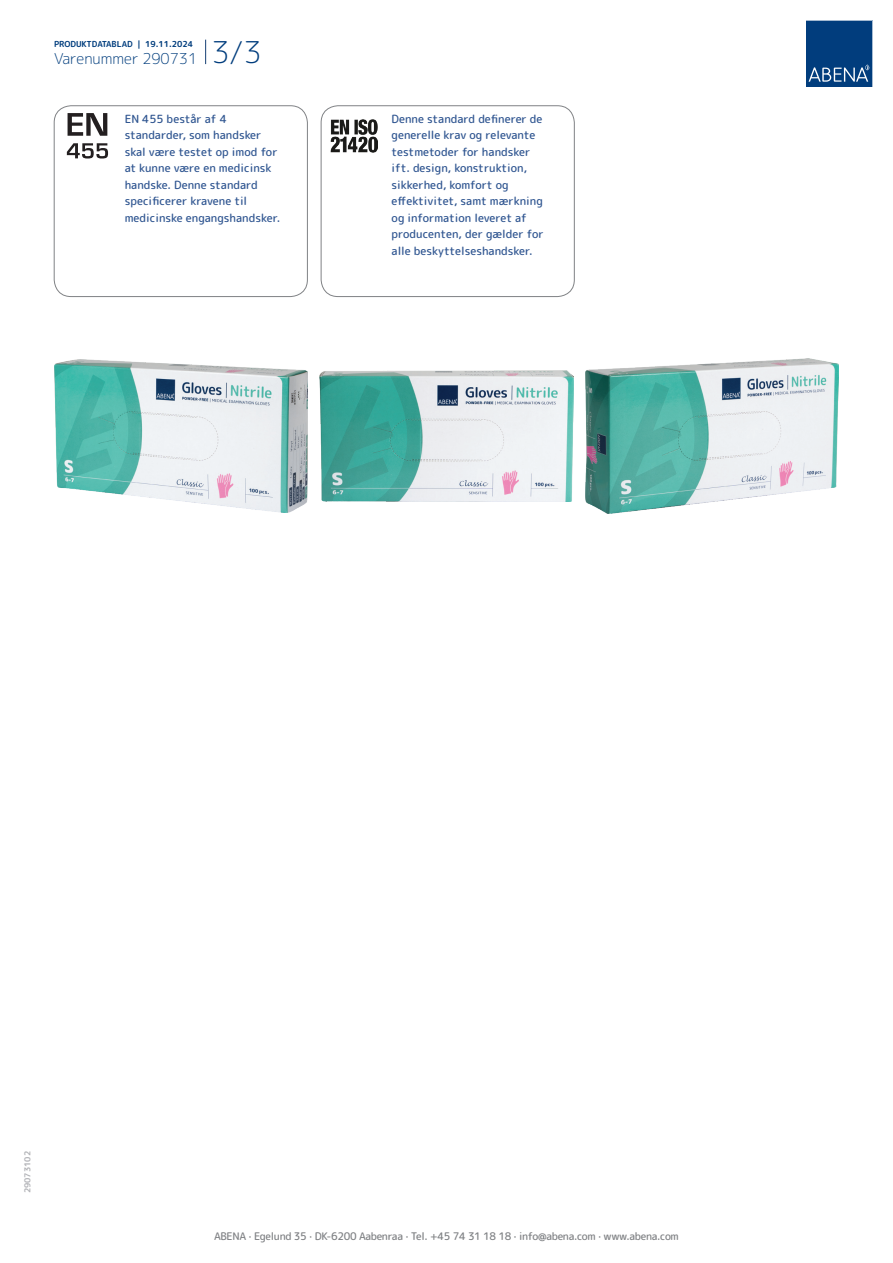
<style>
.page{position:relative;width:893px;height:1263px;background:#fff}
.page>*{position:absolute;margin:0;border:0;box-sizing:border-box;transform-origin:0 0}
.t1{font:300 15px "Rounded Mplus 1 c";color:#013d7d}
.t2{font:500 11.25px/16.5px "Rounded Mplus 1 c";color:#305691}
.t3{font:500 10.5px "Rounded Mplus 1 c";letter-spacing:-.03em;color:#808285}
.t4{font:700 8.25px "Rounded Mplus 1 c";color:#013d7d}
.t5{font:700 8.25px "Rounded Mplus 1 c";color:#b2b3b7}
.s1{font-size:30px}
</style>
<div class="page">
<svg style="left:205px;top:40px;width:1px;height:24px"></svg>
<svg style="left:806px;top:20px;width:67px;height:67px;background:#144b86"></svg>
<svg style="left:68px;top:113px;width:39px;height:23px"></svg>
<svg style="left:67px;top:143px;width:41px;height:16px"></svg>
<div style="left:54px;top:106px;width:254px;height:191px;border:1px solid #808285;border-radius:17px"></div>
<img style="left:331px;top:119px;width:47px;height:34px">
<div style="left:321px;top:106px;width:253px;height:191px;border:1px solid #808285;border-radius:17px"></div>
<img style="left:54px;top:360px;width:253px;height:152px">
<img style="left:320px;top:370px;width:253px;height:132px">
<img style="left:586px;top:358px;width:253px;height:155px">
<p class="t4" style="left:54px;top:38px;width:141px">PRODUKTDATABLAD | 19.11.2024</p>
<h1 class="t1" style="left:54px;top:48px;width:209px">Varenummer 290731 <span class="s1">3/3</span></h1>
<p class="t2" style="left:125px;top:110px;width:157px">EN 455 består af 4 standarder, som handsker skal være testet op imod for at kunne være en medicinsk handske. Denne standard specificerer kravene til medicinske engangshandsker.</p>
<p class="t2" style="left:392px;top:110px;width:153px">Denne standard definerer de generelle krav og relevante testmetoder for handsker ift. design, konstruktion, sikkerhed, komfort og effektivitet, samt mærkning og information leveret af producenten, der gælder for alle beskyttelseshandsker.</p>
<p class="t5" style="left:22px;top:1193px;width:44px;rotate:-90deg">29073102</p>
<p class="t3" style="left:214px;top:1229px;width:466px">ABENA · Egelund 35 · DK-6200 Aabenraa · Tel. +45 74 31 18 18 · info@abena.com · www.abena.com</p>
</div>
